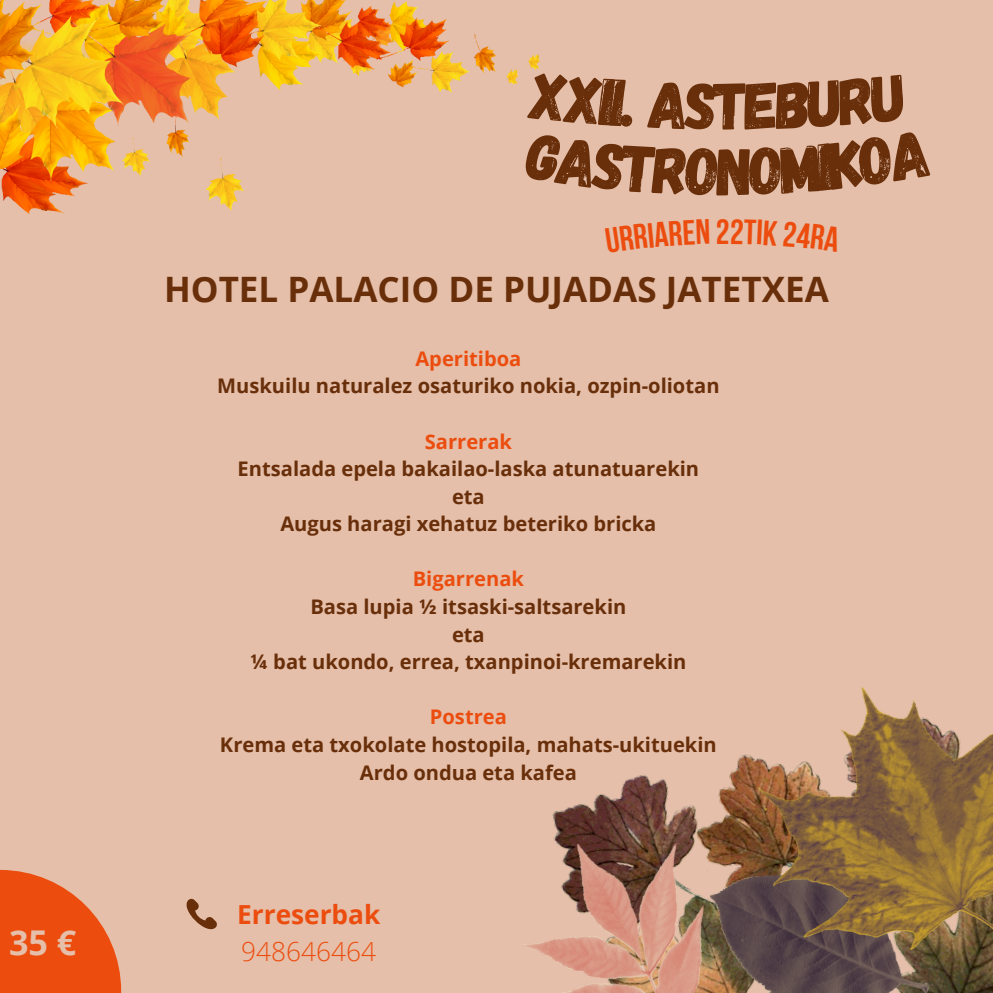
<style>
.page{position:relative;width:993px;height:993px;background:#fff}
.page>*{position:absolute;margin:0;border:0;box-sizing:border-box;transform-origin:0 0}
.t1{font:66.5px "Gagalin";color:#692f0b}
.t2{font:700 35px "Open Sans";color:#692f0b}
.t3{font:700 35px "Bebas Neue";color:#ec4d0f}
.t4{font:700 34.12px "Open Sans";color:#e5bfa9}
.t5{font:700 26.25px "Open Sans";color:#ec4d0f}
.t6{font:300 26.25px "Open Sans";color:#ec4d0f}
.t7{font:700 20.12px "Open Sans";color:#692f0b}
.t8{font:700 20.12px "Open Sans";color:#ec4d0f}
</style>
<div class="page">
<div style="left:0;top:0;width:992px;height:992px;background:#e5bfa9"></div>
<img style="left:0;top:0;width:539px;height:213px">
<img style="left:594px;top:775px;width:74px;height:26px">
<img style="left:524px;top:801px;width:188px;height:191px">
<img style="left:712px;top:687px;width:280px;height:305px">
<svg style="left:0;top:869px;width:121px;height:123px"></svg>
<svg style="left:186px;top:898px;width:31px;height:32px"></svg>
<svg style="left:523px;top:71px;width:16px;height:124px"></svg>
<p class="t4" style="left:9px;top:918px;width:69px">35 €</p>
<p class="t1" style="left:713px;top:63px;width:37px">T</p>
<p class="t3" style="left:715px;top:217px;width:15px">2</p>
<p class="t2" style="left:164px;top:264px;width:666px">HOTEL PALACIO DE PUJADAS JATETXEA</p>
<p class="t8" style="left:415px;top:344px;width:107px">Aperitiboa</p>
<p class="t7" style="left:217px;top:372px;width:503px">Muskuilu naturalez osaturiko nokia, ozpin-oliotan</p>
<p class="t8" style="left:424px;top:427px;width:89px">Sarrerak</p>
<p class="t7" style="left:237px;top:454px;width:463px">Entsalada epela bakailao-laska atunatuarekin</p>
<p class="t7" style="left:452px;top:482px;width:34px">eta</p>
<p class="t7" style="left:280px;top:509px;width:377px">Augus haragi xehatuz beteriko bricka</p>
<p class="t8" style="left:412px;top:565px;width:113px">Bigarrenak</p>
<p class="t7" style="left:310px;top:592px;width:317px">Basa lupia ½ itsaski-saltsarekin</p>
<p class="t7" style="left:452px;top:620px;width:34px">eta</p>
<p class="t7" style="left:250px;top:647px;width:437px">¼ bat ukondo, errea, txanpinoi-kremarekin</p>
<p class="t8" style="left:430px;top:702px;width:78px">Postrea</p>
<p class="t7" style="left:220px;top:730px;width:498px">Krema eta txokolate hostopila, mahats-ukituekin</p>
<p class="t7" style="left:360px;top:757px;width:218px">Ardo ondua eta kafea</p>
<p class="t5" style="left:237px;top:895px;width:145px">Erreserbak</p>
<p class="t6" style="left:241px;top:932px;width:136px">948646464</p>
</div>
